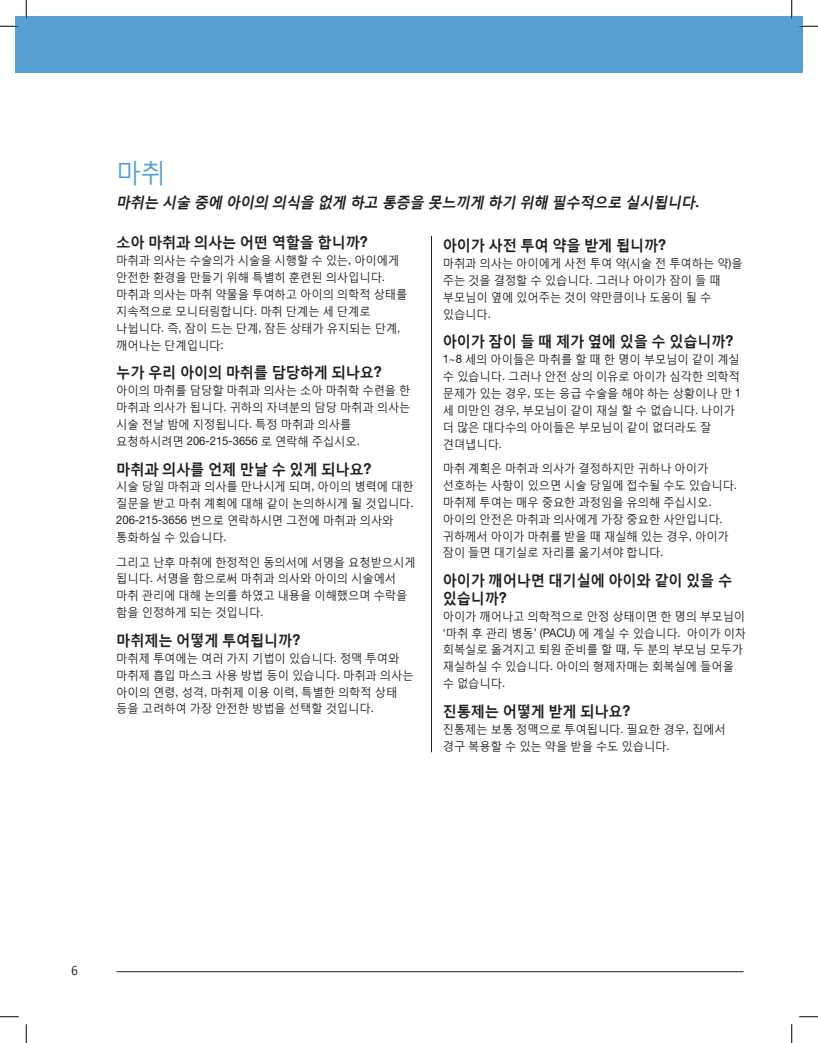
<style>
.page{position:relative;width:818px;height:1043px;background:#fff}
.page>*{position:absolute;margin:0;border:0;box-sizing:border-box;transform-origin:0 0}
._1Subhead_Large{font:26.25px "Malgun Gothic";color:#56a0d5;scale:.95 1}
.SUBHEAD1{font:700 15px/17.5px "Malgun Gothic";letter-spacing:-.015em;color:#231f20;scale:.95 1}
._1Subhead_Large-2{font:italic 700 15px "Malgun Gothic";color:#231f20;scale:.95 1}
.t1{font:12.5px "Malgun Gothic";color:#231f20}
.BODY_TEXT{font:11.88px/16.9px "Malgun Gothic";letter-spacing:-.005em;color:#231f20;scale:.95 1}
.s1{font-family:"Helvetica Neue LT Std"}
</style>
<div class="page">
<div style="left:16px;top:16px;width:786px;height:56px;background:#56a0d5"></div>
<hr style="left:116px;top:971px;width:627px;height:1px;background:#231f20">
<hr style="left:431px;top:236px;width:1px;height:516px;background:#231f20">
<svg style="left:0;top:25px;width:19px;height:2px"></svg>
<svg style="left:799px;top:25px;width:19px;height:2px"></svg>
<svg style="left:0;top:1016px;width:19px;height:1px"></svg>
<svg style="left:799px;top:1016px;width:19px;height:1px"></svg>
<svg style="left:25px;top:0;width:2px;height:19px"></svg>
<svg style="left:25px;top:1024px;width:2px;height:18px"></svg>
<svg style="left:791px;top:0;width:1px;height:19px"></svg>
<svg style="left:791px;top:1024px;width:1px;height:18px"></svg>
<p class="_1Subhead_Large" style="left:116px;top:156px;width:53px">마취</p>
<p class="_1Subhead_Large-2" style="left:116px;top:193px;width:618px">마취는 시술 중에 아이의 의식을 없게 하고 통증을 못느끼게 하기 위해 필수적으로 실시됩니다.</p>
<p class="SUBHEAD1" style="left:116px;top:233px;width:266px">소아 마취과 의사는 어떤 역할을 합니까<span class="s1">?</span></p>
<p class="BODY_TEXT" style="left:116px;top:252px;width:308px">마취과 의사는 수술의가 시술을 시행할 수 있는<span class="s1">,</span> 아이에게 안전한 환경을 만들기 위해 특별히 훈련된 의사입니다<span class="s1">. </span>마취과 의사는 마취 약물을 투여하고 아이의 의학적 상태를 지속적으로 모니터링합니다<span class="s1">.</span> 마취 단계는 세 단계로 나뉩니다<span class="s1">.</span> 즉<span class="s1">,</span> 잠이 드는 단계<span class="s1">,</span> 잠든 상태가 유지되는 단계<span class="s1">, </span>깨어나는 단계입니다<span class="s1">:</span></p>
<p class="SUBHEAD1" style="left:116px;top:363px;width:281px">누가 우리 아이의 마취를 담당하게 되나요<span class="s1">?</span></p>
<p class="BODY_TEXT" style="left:116px;top:382px;width:311px">아이의 마취를 담당할 마취과 의사는 소아 마취학 수련을 한 마취과 의사가 됩니다<span class="s1">.</span> 귀하의 자녀분의 담당 마취과 의사는 시술 전날 밤에 지정됩니다<span class="s1">.</span> 특정 마취과 의사를 요청하시려면 <span class="s1">206-215-3656</span> 로 연락해 주십시오<span class="s1">.</span></p>
<p class="SUBHEAD1" style="left:116px;top:459px;width:270px">마취과 의사를 언제 만날 수 있게 되나요<span class="s1">?</span></p>
<p class="BODY_TEXT" style="left:116px;top:478px;width:314px">시술 당일 마취과 의사를 만나시게 되며<span class="s1">,</span> 아이의 병력에 대한 질문을 받고 마취 계획에 대해 같이 논의하시게 될 것입니다<span class="s1">.<br>206-215-3656</span> 번으로 연락하시면 그전에 마취과 의사와 통화하실 수 있습니다<span class="s1">.</span></p>
<p class="BODY_TEXT" style="left:116px;top:553px;width:316px">그리고 난후 마취에 한정적인 동의서에 서명을 요청받으시게 됩니다<span class="s1">.</span> 서명을 함으로써 마취과 의사와 아이의 시술에서 마취 관리에 대해 논의를 하였고 내용을 이해했으며 수락을 함을 인정하게 되는 것입니다<span class="s1">.</span></p>
<p class="SUBHEAD1" style="left:116px;top:631px;width:195px">마취제는 어떻게 투여됩니까<span class="s1">?</span></p>
<p class="BODY_TEXT" style="left:116px;top:649px;width:314px">마취제 투여에는 여러 가지 기법이 있습니다<span class="s1">.</span> 정맥 투여와 마취제 흡입 마스크 사용 방법 등이 있습니다<span class="s1">.</span> 마취과 의사는 아이의 연령<span class="s1">,</span> 성격<span class="s1">,</span> 마취제 이용 이력<span class="s1">,</span> 특별한 의학적 상태 등을 고려하여 가장 안전한 방법을 선택할 것입니다<span class="s1">.</span></p>
<p class="SUBHEAD1" style="left:442px;top:236px;width:236px">아이가 사전 투여 약을 받게 됩니까<span class="s1">?</span></p>
<p class="BODY_TEXT" style="left:442px;top:254px;width:317px">마취과 의사는 아이에게 사전 투여 약<span class="s1">(</span>시술 전 투여하는 약<span class="s1">)</span>을 주는 것을 결정할 수 있습니다<span class="s1">.</span> 그러나 아이가 잠이 들 때 부모님이 옆에 있어주는 것이 약만큼이나 도움이 될 수 있습니다<span class="s1">.</span></p>
<p class="SUBHEAD1" style="left:442px;top:332px;width:307px">아이가 잠이 들 때 제가 옆에 있을 수 있습니까<span class="s1">?</span></p>
<p class="BODY_TEXT" style="left:442px;top:351px;width:316px"><span class="s1">1~8</span> 세의 아이들은 마취를 할 때 한 명이 부모님이 같이 계실 수 있습니다<span class="s1">.</span> 그러나 안전 상의 이유로 아이가 심각한 의학적 문제가 있는 경우<span class="s1">,</span> 또는 응급 수술을 해야 하는 상황이나 만 <span class="s1">1 </span>세 미만인 경우<span class="s1">,</span> 부모님이 같이 재실 할 수 없습니다<span class="s1">.</span> 나이가 더 많은 대다수의 아이들은 부모님이 같이 없더라도 잘 견뎌냅니다<span class="s1">.</span></p>
<p class="BODY_TEXT" style="left:442px;top:459px;width:311px">마취 계획은 마취과 의사가 결정하지만 귀하나 아이가 선호하는 사항이 있으면 시술 당일에 접수될 수도 있습니다<span class="s1">. </span>마취제 투여는 매우 중요한 과정임을 유의해 주십시오<span class="s1">. </span>아이의 안전은 마취과 의사에게 가장 중요한 사안입니다<span class="s1">. </span>귀하께서 아이가 마취를 받을 때 재실해 있는 경우<span class="s1">,</span> 아이가 잠이 들면 대기실로 자리를 옮기셔야 합니다<span class="s1">.</span></p>
<p class="SUBHEAD1" style="left:442px;top:571px;width:306px">아이가 깨어나면 대기실에 아이와 같이 있을 수 있습니까<span class="s1">?</span></p>
<p class="BODY_TEXT" style="left:442px;top:607px;width:321px">아이가 깨어나고 의학적으로 안정 상태이면 한 명의 부모님이 <span class="s1">‘</span>마취 후 관리 병동<span class="s1">’ (PACU)</span> 에 계실 수 있습니다<span class="s1">.</span> 아이가 이차 회복실로 옮겨지고 퇴원 준비를 할 때<span class="s1">,</span> 두 분의 부모님 모두가 재실하실 수 있습니다<span class="s1">.</span> 아이의 형제자매는 회복실에 들어올 수 없습니다<span class="s1">.</span></p>
<p class="SUBHEAD1" style="left:442px;top:702px;width:199px">진통제는 어떻게 받게 되나요<span class="s1">?</span></p>
<p class="BODY_TEXT" style="left:442px;top:720px;width:299px">진통제는 보통 정맥으로 투여됩니다<span class="s1">.</span> 필요한 경우<span class="s1">,</span> 집에서 경구 복용할 수 있는 약을 받을 수도 있습니다<span class="s1">.</span></p>
<p class="t1" style="left:71px;top:963px;width:8px">6</p>
</div>
